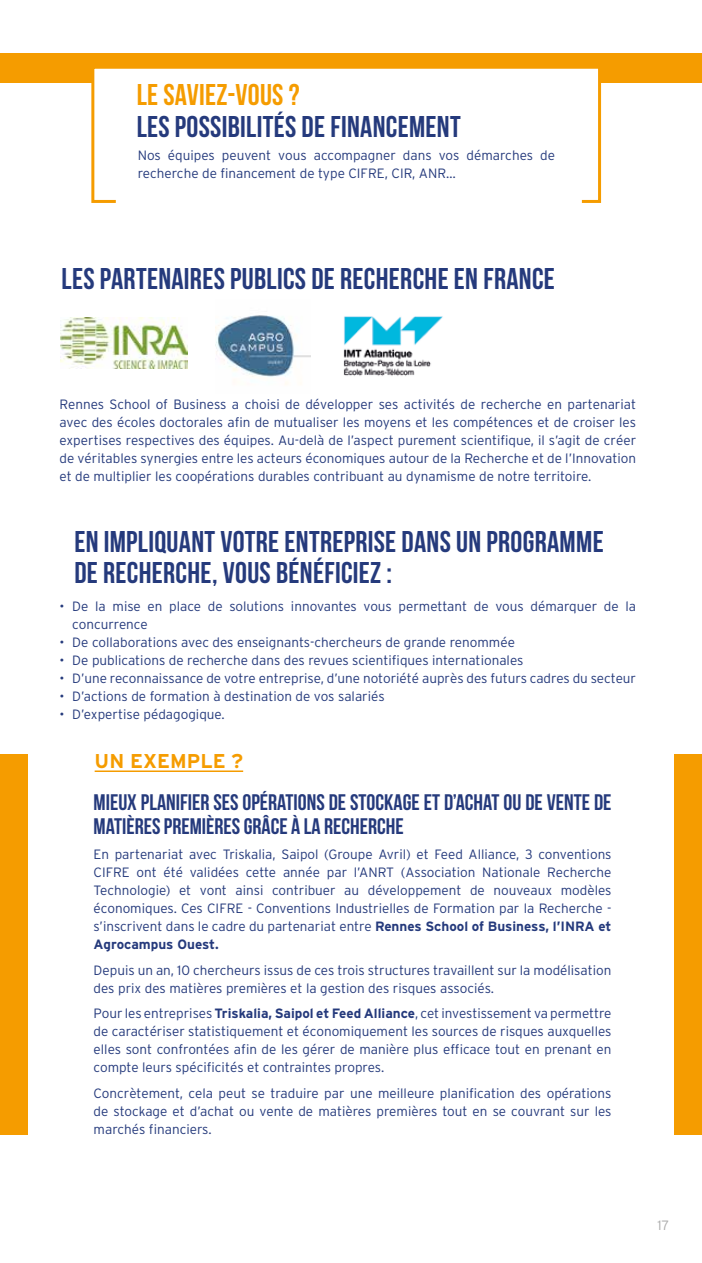
<style>
.page{position:relative;width:702px;height:1263px;background:#fff}
.page>*{position:absolute;margin:0;border:0;box-sizing:border-box;transform-origin:0 0}
.t1{font:700 30px/31.5px "Bebas Neue";letter-spacing:.01em;color:#253a7c}
.t2{font:700 30px "Bebas Neue";letter-spacing:.01em;color:#f59c00}
.t3{font:700 22.5px/24px "Bebas Neue";color:#253a7c}
.t4{font:700 19.95px "Interstate";color:#f59c00}
.t5{font:300 13.5px/18px "Interstate";color:#253a7c;text-align:justify}
.t6{font:300 13.5px "Interstate";color:#acacac}
.s1{font-weight:700}
</style>
<div class="page">
<div style="left:0;top:53px;width:702px;height:30px;background:#f59c00"></div>
<div style="left:0;top:754px;width:28px;height:380px;background:#f59c00"></div>
<div style="left:674px;top:754px;width:28px;height:380px;background:#f59c00"></div>
<img style="left:61px;top:317px;width:126px;height:52px">
<img style="left:216px;top:315px;width:94px;height:70px">
<img style="left:343px;top:316px;width:100px;height:60px">
<hr style="left:95px;top:770px;width:148px;height:2px;background:#f59c00">
<svg style="left:91px;top:68px;width:511px;height:135px"></svg>
<h1 class="t2" style="left:137px;top:79px;width:164px">LE SAVIEZ-VOUS ?</h1>
<h1 class="t1" style="left:137px;top:110px;width:325px">LES POSSIBILITÉS DE FINANCEMENT</h1>
<p class="t5" style="left:138px;top:146px;width:419px">Nos équipes peuvent vous accompagner dans vos démarches de recherche de financement de type CIFRE, CIR, ANR…</p>
<h1 class="t1" style="left:62px;top:263px;width:495px">LES PARTENAIRES PUBLICS DE RECHERCHE EN FRANCE</h1>
<p class="t5" style="left:60px;top:396px;width:578px">Rennes School of Business a choisi de développer ses activités de recherche en partenariat avec des écoles doctorales afin de mutualiser les moyens et les compétences et de croiser les expertises respectives des équipes. Au-delà de l’aspect purement scientifique, il s’agit de créer de véritables synergies entre les acteurs économiques autour de la Recherche et de l’Innovation et de multiplier les coopérations durables contribuant au dynamisme de notre territoire.</p>
<h1 class="t1" style="left:74px;top:525px;width:531px">EN IMPLIQUANT VOTRE ENTREPRISE DANS UN PROGRAMME<br>DE RECHERCHE, VOUS BÉNÉFICIEZ :</h1>
<p class="t5" style="left:72px;top:597px;width:565px;text-indent:-13px">• De la mise en place de solutions innovantes vous permettant de vous démarquer de la concurrence</p>
<p class="t5" style="left:60px;top:633px;width:457px">• De collaborations avec des enseignants-chercheurs de grande renommée</p>
<p class="t5" style="left:60px;top:651px;width:465px">• De publications de recherche dans des revues scientifiques internationales</p>
<p class="t5" style="left:60px;top:669px;width:578px">• D’une reconnaissance de votre entreprise, d’une notoriété auprès des futurs cadres du secteur</p>
<p class="t5" style="left:60px;top:687px;width:327px">• D’actions de formation à destination de vos salariés</p>
<p class="t5" style="left:60px;top:705px;width:167px">• D’expertise pédagogique.</p>
<h3 class="t4" style="left:95px;top:749px;width:150px">UN EXEMPLE ?</h3>
<h2 class="t3" style="left:94px;top:789px;width:519px">MIEUX PLANIFIER SES OPÉRATIONS DE STOCKAGE ET D’ACHAT OU DE VENTE DE<br>MATIÈRES PREMIÈRES GRÂCE À LA RECHERCHE</h2>
<p class="t5" style="left:94px;top:845px;width:519px">En partenariat avec Triskalia, Saipol (Groupe Avril) et Feed Alliance, 3 conventions CIFRE ont été validées cette année par l’ANRT (Association Nationale Recherche Technologie) et vont ainsi contribuer au développement de nouveaux modèles économiques. Ces CIFRE - Conventions Industrielles de Formation par la Recherche - s’inscrivent dans le cadre du partenariat entre <span class="s1">Rennes School of Business, l’INRA et Agrocampus Ouest.</span></p>
<p class="t5" style="left:94px;top:961px;width:519px">Depuis un an, 10 chercheurs issus de ces trois structures travaillent sur la modélisation des prix des matières premières et la gestion des risques associés.</p>
<p class="t5" style="left:94px;top:1004px;width:519px">Pour les entreprises <span class="s1">Triskalia, Saipol et Feed Alliance</span>, cet investissement va permettre de caractériser statistiquement et économiquement les sources de risques auxquelles elles sont confrontées afin de les gérer de manière plus efficace tout en prenant en compte leurs spécificités et contraintes propres.</p>
<p class="t5" style="left:94px;top:1084px;width:519px">Concrètement, cela peut se traduire par une meilleure planification des opérations de stockage et d’achat ou vente de matières premières tout en se couvrant sur les marchés financiers.</p>
<p class="t6" style="left:657px;top:1218px;width:13px">17</p>
</div>
